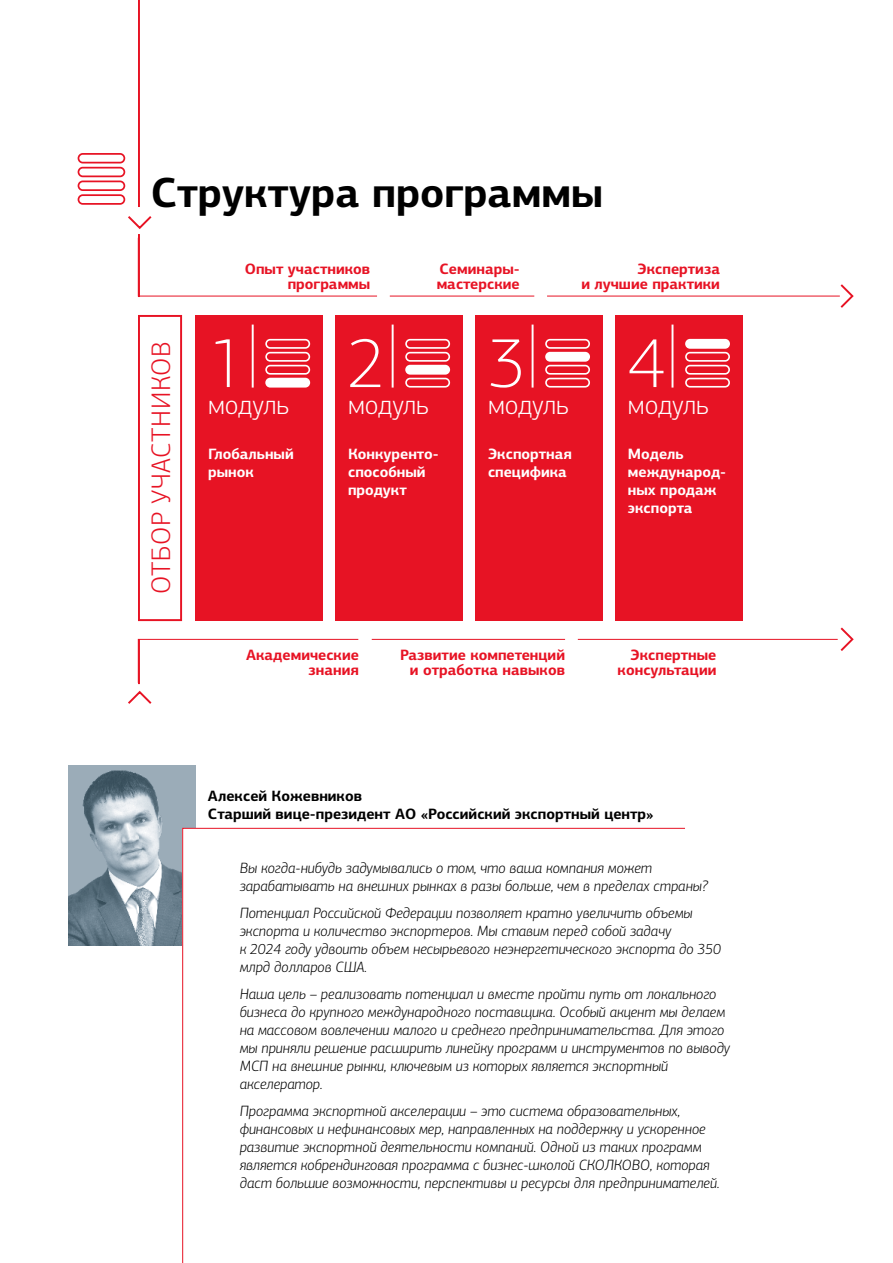
<style>
.page{position:relative;width:893px;height:1263px;background:#fff}
.page>*{position:absolute;margin:0;border:0;box-sizing:border-box;transform-origin:0 0}
.t1{font:100 72px "PF Centro Sans Pro";color:#fff}
.t2{font:700 42px "PF Centro Sans Pro";color:#000}
.t3{font:300 27px "PF Centro Sans Pro";letter-spacing:-.01em;color:#fff}
.t4{font:300 27px "PF Centro Sans Pro";letter-spacing:.02em;color:#e71324}
.t5{font:italic 300 15px/18px "PF Centro Sans Pro";color:#000}
.t6{font:700 15px/15px "PF Centro Sans Pro";color:#e71324;text-align:right}
.t7{font:700 15px/18px "PF Centro Sans Pro";color:#fff}
.t8{font:700 15px/18px "PF Centro Sans Pro";color:#000}
</style>
<div class="page">
<div style="left:335px;top:316px;width:127px;height:305px;background:#e71324"></div>
<div style="left:138px;top:315px;width:44px;height:306px;border:2px solid #e71324"></div>
<svg style="left:140px;top:295px;width:237px;height:2px"></svg>
<svg style="left:140px;top:639px;width:219px;height:1px"></svg>
<hr style="left:390px;top:296px;width:144px;height:1px;background:#e71324">
<hr style="left:547px;top:296px;width:293px;height:1px;background:#e71324">
<hr style="left:372px;top:639px;width:193px;height:1px;background:#e71324">
<hr style="left:578px;top:639px;width:260px;height:1px;background:#e71324">
<svg style="left:128px;top:216px;width:24px;height:13px"></svg>
<svg style="left:838px;top:284px;width:16px;height:24px"></svg>
<svg style="left:840px;top:627px;width:14px;height:24px"></svg>
<svg style="left:128px;top:690px;width:24px;height:14px"></svg>
<div style="left:195px;top:316px;width:128px;height:305px;background:#e71324"></div>
<hr style="left:252px;top:325px;width:2px;height:63px;background:#fff">
<hr style="left:392px;top:325px;width:2px;height:63px;background:#fff">
<div style="left:265px;top:378px;width:45px;height:10px;background:#fff;border-radius:5px"></div>
<svg style="left:265px;top:339px;width:45px;height:36px"></svg>
<div style="left:405px;top:365px;width:45px;height:10px;background:#fff;border-radius:5px"></div>
<svg style="left:405px;top:378px;width:45px;height:10px"></svg>
<svg style="left:405px;top:339px;width:45px;height:23px"></svg>
<div style="left:475px;top:316px;width:127px;height:305px;background:#e71324"></div>
<hr style="left:532px;top:325px;width:2px;height:63px;background:#fff">
<div style="left:545px;top:352px;width:45px;height:10px;background:#fff;border-radius:5px"></div>
<svg style="left:545px;top:365px;width:45px;height:23px"></svg>
<svg style="left:545px;top:339px;width:45px;height:10px"></svg>
<div style="left:615px;top:316px;width:127px;height:305px;background:#e71324"></div>
<hr style="left:671px;top:325px;width:2px;height:63px;background:#fff">
<svg style="left:685px;top:352px;width:45px;height:36px"></svg>
<div style="left:685px;top:339px;width:45px;height:10px;background:#fff;border-radius:5px"></div>
<svg style="left:78px;top:153px;width:47px;height:52px"></svg>
<hr style="left:138px;top:0;width:2px;height:207px;background:#e71324">
<hr style="left:138px;top:234px;width:2px;height:63px;background:#e71324">
<hr style="left:138px;top:639px;width:2px;height:45px;background:#e71324">
<img style="left:68px;top:765px;width:127px;height:180px">
<svg style="left:182px;top:828px;width:503px;height:435px"></svg>
<h2 class="t2" style="left:151px;top:166px;width:454px">Структура программы</h2>
<p class="t6" style="left:245px;top:261px;width:127px">Опыт участников программы</p>
<p class="t6" style="left:437px;top:261px;width:84px;text-align:left">Семинары&shy;мастерские</p>
<p class="t6" style="left:581px;top:261px;width:140px">Экспертиза<br>и лучшие практики</p>
<h3 class="t4" style="left:146px;top:594px;width:254px;rotate:-90deg">ОТБОР УЧАСТНИКОВ</h3>
<h1 class="t1" style="left:208px;top:321px;width:39px">1</h1>
<h3 class="t3" style="left:208px;top:389px;width:82px">модуль</h3>
<p class="t7" style="left:208px;top:445px;width:87px">Глобальный рынок</p>
<h1 class="t1" style="left:348px;top:321px;width:39px">2</h1>
<h3 class="t3" style="left:348px;top:389px;width:82px">модуль</h3>
<p class="t7" style="left:348px;top:445px;width:92px">Конкуренто&shy;способный продукт</p>
<h1 class="t1" style="left:488px;top:321px;width:39px">3</h1>
<h3 class="t3" style="left:488px;top:389px;width:82px">модуль</h3>
<p class="t7" style="left:488px;top:445px;width:86px">Экспортная специфика</p>
<h1 class="t1" style="left:628px;top:321px;width:39px">4</h1>
<h3 class="t3" style="left:628px;top:389px;width:82px">модуль</h3>
<p class="t7" style="left:628px;top:445px;width:100px">Модель международ&shy;ных продаж экспорта</p>
<p class="t6" style="left:246px;top:647px;width:114px">Академические знания</p>
<p class="t6" style="left:400px;top:647px;width:166px">Развитие компетенций и отработка навыков</p>
<p class="t6" style="left:618px;top:647px;width:100px">Экспертные консультации</p>
<p class="t8" style="left:208px;top:787px;width:447px">Алексей Кожевников<br>Старший вице-президент АО «Российский экспортный центр»</p>
<p class="t5" style="left:240px;top:859px;width:470px">Вы когда-нибудь задумывались о том, что ваша компания может зарабатывать на внешних рынках в разы больше, чем в пределах страны?</p>
<p class="t5" style="left:240px;top:904px;width:483px">Потенциал Российской Федерации позволяет кратно увеличить объемы экспорта и количество экспортеров. Мы ставим перед собой задачу<br>к 2024 году удвоить объем несырьевого неэнергетического экспорта до 350 млрд долларов США.</p>
<p class="t5" style="left:240px;top:985px;width:492px">Наша цель – реализовать потенциал и вместе пройти путь от локального бизнеса до крупного международного поставщика. Особый акцент мы делаем на массовом вовлечении малого и среднего предпринимательства. Для этого мы приняли решение расширить линейку программ и инструментов по выводу МСП на внешние рынки, ключевым из которых является экспортный акселератор.</p>
<p class="t5" style="left:240px;top:1102px;width:481px">Программа экспортной акселерации – это система образовательных, финансовых и нефинансовых мер, направленных на поддержку и ускоренное развитие экспортной деятельности компаний. Одной из таких программ является кобрендинговая программа с бизнес-школой СКОЛКОВО, которая даст большие возможности, перспективы и ресурсы для предпринимателей.</p>
</div>
